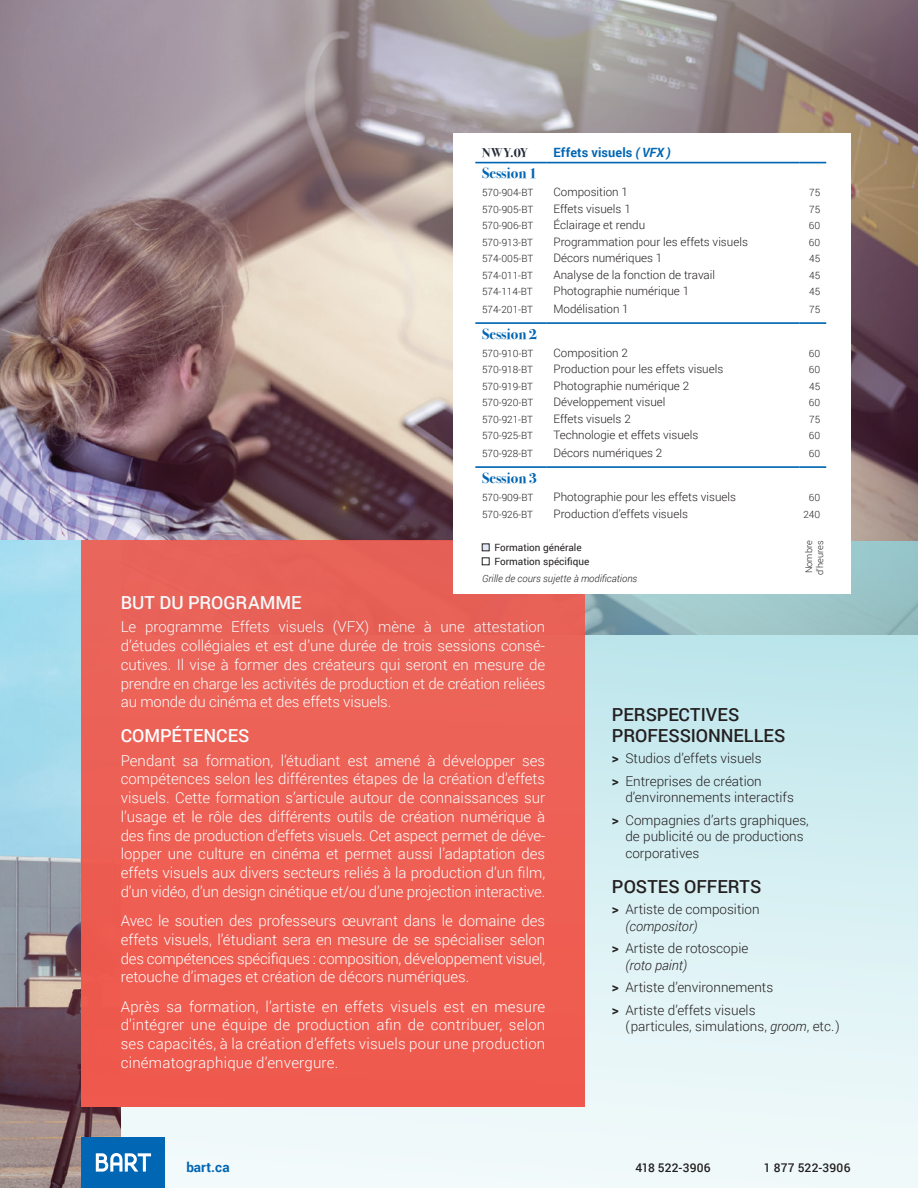
<style>
.page{position:relative;width:918px;height:1188px;background:#fff}
.page>*{position:absolute;margin:0;border:0;box-sizing:border-box;transform-origin:0 0}
.PRO_Sous-titre{font:500 18px/21.6px "Roboto";color:#231f20}
.t1{font:500 18px "Roboto";letter-spacing:-.005em;color:#fff}
.t2{font:300 15px/18.8px "Roboto";letter-spacing:-.01em;color:#fff;text-align:justify}
.Session_bleue{font:700 15px "Bodoni Svty Two ITCTT";color:#0166b3}
.t3{font:300 13.5px/16.5px "Roboto";color:#231f20}
.t4{font:700 13.5px "Roboto";letter-spacing:.015em;color:#0166b3}
.Titre_programme{font:700 12.75px "Roboto";letter-spacing:.005em;color:#0166b3}
.Code_programme{font:700 12.75px "Bodoni Svty Two ITCTT";color:#242b39}
.t5{font:500 12px "Roboto";letter-spacing:.02em;color:#231f20}
.Nom_du_cours{font:300 11.7px "Roboto";color:#231f20}
.Code_cours{font:300 10.05px "Roboto";color:#231f20}
.t6{font:10.05px "Roboto";color:#231f20}
.Pondération{font:300 10.05px "Roboto";color:#231f20}
.t7{font:italic 300 10.05px "Roboto";color:#231f20}
.t8{font:300 9.15px/10.9px "Roboto";color:#231f20}
.s1{font-style:italic}
.s2{font-weight:700}
</style>
<div class="page">
<img style="left:0;top:0;width:918px;height:541px">
<svg style="left:121px;top:541px;width:797px;height:647px"></svg>
<img style="left:0;top:541px;width:121px;height:647px">
<div style="left:81px;top:541px;width:504px;height:566px;background:#ee6054"></div>
<div style="left:453px;top:133px;width:398px;height:461px;background:#fff"></div>
<hr style="left:475px;top:162px;width:72px;height:1px;background:#0166b3">
<hr style="left:547px;top:162px;width:252px;height:1px;background:#0166b3">
<svg style="left:799px;top:162px;width:27px;height:1px"></svg>
<hr style="left:475px;top:322px;width:72px;height:2px;background:#0166b3">
<hr style="left:547px;top:322px;width:252px;height:2px;background:#0166b3">
<hr style="left:799px;top:322px;width:27px;height:2px;background:#0166b3">
<hr style="left:475px;top:466px;width:72px;height:2px;background:#0166b3">
<hr style="left:547px;top:466px;width:252px;height:2px;background:#0166b3">
<hr style="left:799px;top:466px;width:27px;height:2px;background:#0166b3">
<div style="left:482px;top:544px;width:7px;height:7px;background:#e1e8f5"></div>
<div style="left:81px;top:1137px;width:84px;height:51px;background:#0166b3"></div>
<svg style="left:96px;top:1153px;width:55px;height:19px"></svg>
<p class="Code_programme" style="left:482px;top:142px;width:47px">NWY.0Y</p>
<p class="Titre_programme" style="left:553px;top:143px;width:119px">Effets visuels <span class="s1">( VFX )</span></p>
<p class="Session_bleue" style="left:482px;top:161px;width:57px">Session 1</p>
<p class="Code_cours" style="left:482px;top:186px;width:53px">570-904-BT</p>
<p class="Nom_du_cours" style="left:553px;top:184px;width:76px">Composition 1</p>
<p class="Pondération" style="left:809px;top:186px;width:13px">75</p>
<p class="Code_cours" style="left:482px;top:202px;width:53px">570-905-BT</p>
<p class="Nom_du_cours" style="left:553px;top:201px;width:79px">Effets visuels 1</p>
<p class="Pondération" style="left:809px;top:202px;width:13px">75</p>
<p class="Code_cours" style="left:482px;top:219px;width:53px">570-906-BT</p>
<p class="Nom_du_cours" style="left:553px;top:217px;width:93px">Éclairage et rendu</p>
<p class="Pondération" style="left:809px;top:219px;width:13px">60</p>
<p class="Code_cours" style="left:482px;top:235px;width:53px">570-913-BT</p>
<p class="Nom_du_cours" style="left:553px;top:234px;width:196px">Programmation pour les effets visuels</p>
<p class="Pondération" style="left:809px;top:235px;width:13px">60</p>
<p class="Code_cours" style="left:482px;top:252px;width:53px">574-005-BT</p>
<p class="Nom_du_cours" style="left:553px;top:250px;width:110px">Décors numériques 1</p>
<p class="Pondération" style="left:809px;top:252px;width:13px">45</p>
<p class="Code_cours" style="left:482px;top:268px;width:53px">574-011-BT</p>
<p class="Nom_du_cours" style="left:553px;top:267px;width:163px">Analyse de la fonction de travail</p>
<p class="Pondération" style="left:809px;top:268px;width:13px">45</p>
<p class="Code_cours" style="left:482px;top:285px;width:52px">574-114-BT</p>
<p class="Nom_du_cours" style="left:553px;top:283px;width:137px">Photographie numérique 1</p>
<p class="Pondération" style="left:809px;top:285px;width:13px">45</p>
<p class="Code_cours" style="left:482px;top:302px;width:53px">574-201-BT</p>
<p class="Nom_du_cours" style="left:553px;top:300px;width:77px">Modélisation 1</p>
<p class="Pondération" style="left:809px;top:302px;width:13px">75</p>
<p class="Session_bleue" style="left:482px;top:321px;width:57px">Session 2</p>
<p class="Code_cours" style="left:482px;top:346px;width:53px">570-910-BT</p>
<p class="Nom_du_cours" style="left:553px;top:345px;width:76px">Composition 2</p>
<p class="Pondération" style="left:809px;top:346px;width:13px">60</p>
<p class="Code_cours" style="left:482px;top:363px;width:53px">570-918-BT</p>
<p class="Nom_du_cours" style="left:553px;top:361px;width:171px">Production pour les effets visuels</p>
<p class="Pondération" style="left:809px;top:363px;width:13px">60</p>
<p class="Code_cours" style="left:482px;top:379px;width:53px">570-919-BT</p>
<p class="Nom_du_cours" style="left:553px;top:378px;width:137px">Photographie numérique 2</p>
<p class="Pondération" style="left:809px;top:379px;width:13px">45</p>
<p class="Code_cours" style="left:482px;top:396px;width:53px">570-920-BT</p>
<p class="Nom_du_cours" style="left:553px;top:394px;width:114px">Développement visuel</p>
<p class="Pondération" style="left:809px;top:396px;width:13px">60</p>
<p class="Code_cours" style="left:482px;top:412px;width:53px">570-921-BT</p>
<p class="Nom_du_cours" style="left:553px;top:411px;width:79px">Effets visuels 2</p>
<p class="Pondération" style="left:809px;top:412px;width:13px">75</p>
<p class="Code_cours" style="left:482px;top:429px;width:53px">570-925-BT</p>
<p class="Nom_du_cours" style="left:553px;top:427px;width:146px">Technologie et effets visuels</p>
<p class="Pondération" style="left:809px;top:429px;width:13px">60</p>
<p class="Code_cours" style="left:482px;top:446px;width:53px">570-928-BT</p>
<p class="Nom_du_cours" style="left:553px;top:444px;width:110px">Décors numériques 2</p>
<p class="Pondération" style="left:809px;top:446px;width:13px">60</p>
<p class="Session_bleue" style="left:482px;top:465px;width:57px">Session 3</p>
<p class="Code_cours" style="left:482px;top:490px;width:53px">570-909-BT</p>
<p class="Nom_du_cours" style="left:553px;top:489px;width:184px">Photographie pour les effets visuels</p>
<p class="Pondération" style="left:809px;top:490px;width:13px">60</p>
<p class="Code_cours" style="left:482px;top:508px;width:53px">570-926-BT</p>
<p class="Nom_du_cours" style="left:553px;top:506px;width:136px">Production d’effets visuels</p>
<p class="Pondération" style="left:803px;top:508px;width:18px">240</p>
<p class="t6" style="left:494px;top:540px;width:89px">Formation générale</p>
<p class="t6" style="left:494px;top:554px;width:96px">Formation spécifique</p>
<p class="t7" style="left:482px;top:571px;width:157px">Grille de cours sujette à modifications</p>
<p class="t8" style="left:803px;top:575px;width:36px;rotate:-90deg">Nombre d’heures</p>
<p class="t1" style="left:121px;top:590px;width:182px">BUT DU PROGRAMME</p>
<p class="t2" style="left:121px;top:617px;width:426px">Le programme Effets visuels (VFX) mène à une attestation d’études collégiales et est d’une durée de trois sessions consé&shy;cutives. Il vise à former des créateurs qui seront en mesure de prendre en charge les activités de production et de création reliées au monde du cinéma et des effets visuels.</p>
<p class="t1" style="left:121px;top:723px;width:130px">COMPÉTENCES</p>
<p class="t2" style="left:121px;top:750px;width:426px">Pendant sa formation, l’étudiant est amené à développer ses compétences selon les différentes étapes de la création d’effets visuels. Cette formation s’articule autour de connaissances sur l’usage et le rôle des différents outils de création numérique à des fins de production d’effets visuels. Cet aspect permet de déve&shy;lopper une culture en cinéma et permet aussi l’adaptation des effets visuels aux divers secteurs reliés à la production d’un film, d’un vidéo, d’un design cinétique et/ou d’une projection interactive.</p>
<p class="t2" style="left:121px;top:911px;width:426px">Avec le soutien des professeurs œuvrant dans le domaine des effets visuels, l’étudiant sera en mesure de se spécialiser selon des compétences spécifiques : composition, développement visuel, retouche d’images et création de décors numériques.</p>
<p class="t2" style="left:121px;top:996px;width:426px">Après sa formation, l’artiste en effets visuels est en mesure d’intégrer une équipe de production afin de contribuer, selon ses capacités, à la création d’effets visuels pour une production cinématographique d’envergure.</p>
<p class="PRO_Sous-titre" style="left:612px;top:703px;width:175px">PERSPECTIVES<br>PROFESSIONNELLES</p>
<p class="t3" style="left:612px;top:750px;width:151px"><span class="s2">&gt;</span> Studios d’effets visuels</p>
<p class="t3" style="left:625px;top:772px;width:170px;text-indent:-14px"><span class="s2">&gt;</span> Entreprises de création d’environnements interactifs</p>
<p class="t3" style="left:625px;top:811px;width:185px;text-indent:-14px"><span class="s2">&gt;</span> Compagnies d’arts graphiques, de publicité ou de productions corporatives</p>
<p class="PRO_Sous-titre" style="left:612px;top:875px;width:151px">POSTES OFFERTS</p>
<p class="t3" style="left:625px;top:901px;width:136px;text-indent:-14px"><span class="s2">&gt;</span> Artiste de composition <span class="s1">(compositor)</span></p>
<p class="t3" style="left:625px;top:940px;width:124px;text-indent:-14px"><span class="s2">&gt;</span> Artiste de rotoscopie <span class="s1">(roto paint)</span></p>
<p class="t3" style="left:612px;top:979px;width:163px"><span class="s2">&gt;</span> Artiste d’environnements</p>
<p class="t3" style="left:625px;top:1001px;width:216px;text-indent:-14px"><span class="s2">&gt;</span> Artiste d’effets visuels<br>(particules, simulations, <span class="s1">groom</span>, etc.)</p>
<p class="t4" style="left:186px;top:1157px;width:45px">bart.ca</p>
<p class="t5" style="left:635px;top:1159px;width:77px">418 522-3906</p>
<p class="t5" style="left:764px;top:1159px;width:88px">1 877 522-3906</p>
</div>
